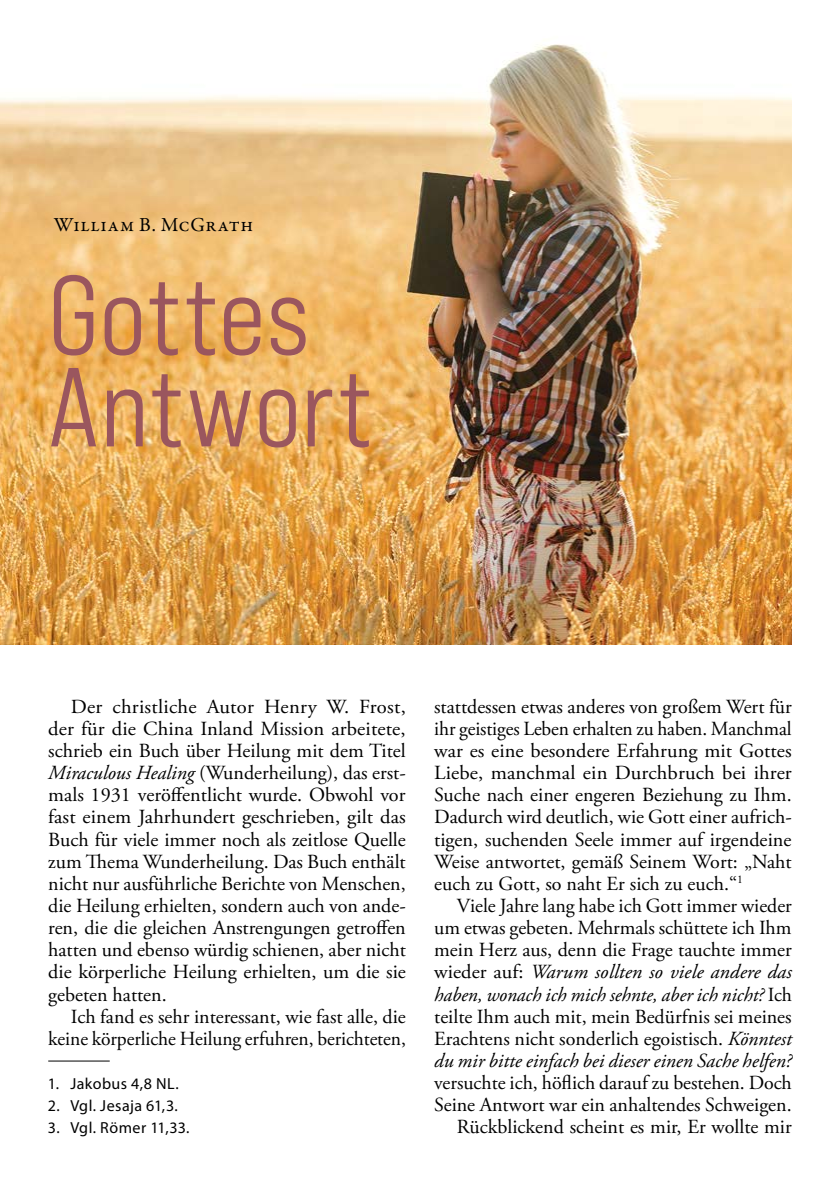
<style>
.page{position:relative;width:840px;height:1191px;background:#fff}
.page>*{position:absolute;margin:0;border:0;box-sizing:border-box;transform-origin:0 0}
.t1{font:112px/92px "Bebas Neue Pro Semi Exp Middle";letter-spacing:.01em;color:#9a565e}
.t2{font:20px/22.2px "Adobe Garamond Pro";color:#000;text-align:justify}
.t3{font:20px "Garamond Premr Pro";letter-spacing:.03em;color:#000}
.t4{font:16px "Myriad Pro";letter-spacing:.025em;color:#000}
.s1{font-style:italic}
</style>
<div class="page">
<img style="left:0;top:44px;width:791px;height:600px">
<hr style="left:48px;top:1060px;width:62px;height:1px;background:#000">
<p class="t3" style="left:54px;top:212px;width:201px">William B. McGrath</p>
<h1 class="t1" style="left:48px;top:268px;width:325px">Gottes<br>Antwort</h1>
<p class="t2" style="left:48px;top:696px;width:359px;text-indent:23px">Der christliche Autor Henry W. Frost, der für die China Inland Mission arbeitete, schrieb ein Buch über Heilung mit dem Titel <span class="s1">Miraculous Healing</span> (Wunderheilung), das erst&shy;mals 1931 veröffentlicht wurde. Obwohl vor fast einem Jahrhundert geschrieben, gilt das Buch für viele immer noch als zeitlose Quelle zum Thema Wunderheilung. Das Buch enthält nicht nur ausführliche Berichte von Menschen, die Heilung erhielten, sondern auch von ande&shy;ren, die die gleichen Anstrengungen getroffen hatten und ebenso würdig schienen, aber nicht die körperliche Heilung erhielten, um die sie gebeten hatten.</p>
<p class="t2" style="left:48px;top:1006px;width:359px;text-align:right">Ich fand es sehr interessant, wie fast alle, die keine körperliche Heilung erfuhren, berichteten,</p>
<p class="t4" style="left:48px;top:1074px;width:132px">1. Jakobus 4,8 NL.</p>
<p class="t4" style="left:48px;top:1096px;width:132px">2. Vgl. Jesaja 61,3.</p>
<p class="t4" style="left:48px;top:1118px;width:143px">3. Vgl. Römer 11,33.</p>
<p class="t2" style="left:434px;top:696px;width:359px">stattdessen etwas anderes von großem Wert für ihr geistiges Leben erhalten zu haben. Manchmal war es eine besondere Erfahrung mit Gottes Liebe, manchmal ein Durchbruch bei ihrer Suche nach einer engeren Beziehung zu Ihm.<br>Dadurch wird deutlich, wie Gott einer aufrich&shy;tigen, suchenden Seele immer auf irgendeine Weise antwortet, gemäß Seinem Wort: „Naht euch zu Gott, so naht Er sich zu euch.“<sup>1</sup></p>
<p class="t2" style="left:434px;top:895px;width:359px;text-indent:23px">Viele Jahre lang habe ich Gott immer wieder um etwas gebeten. Mehrmals schüttete ich Ihm mein Herz aus, denn die Frage tauchte immer wieder auf: <span class="s1">Warum sollten so viele andere das haben, wonach ich mich sehnte, aber ich nicht?</span> Ich teilte Ihm auch mit, mein Bedürfnis sei meines Erachtens nicht sonderlich egoistisch. <span class="s1">Könntest du mir bitte einfach bei dieser einen Sache helfen?</span></p>
<p class="t2" style="left:434px;top:1072px;width:359px;text-align:right">versuchte ich, höflich darauf zu bestehen. Doch<br>Seine Antwort war ein anhaltendes Schweigen.<br>Rückblickend scheint es mir, Er wollte mir</p>
</div>
